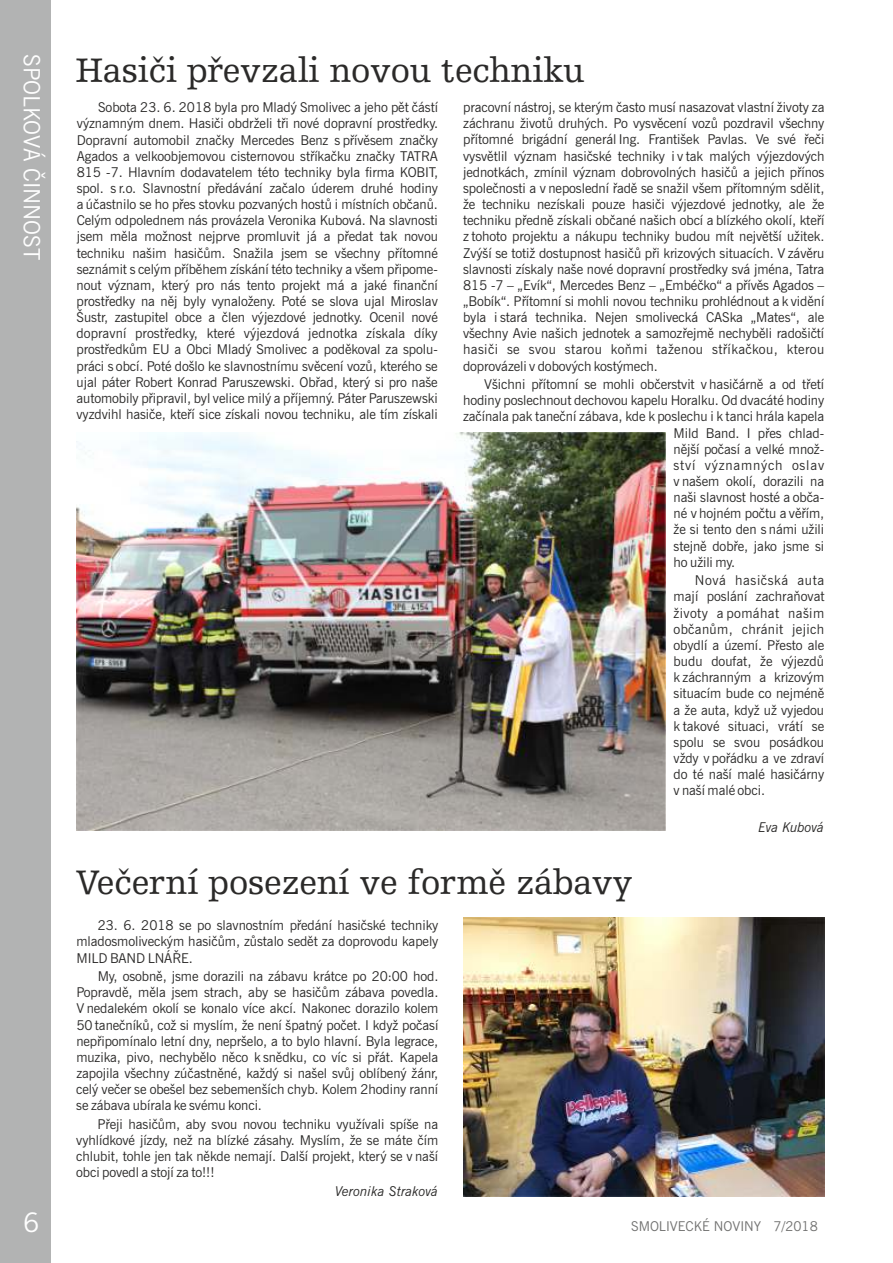
<style>
.page{position:relative;width:893px;height:1263px;background:#fff}
.page>*{position:absolute;margin:0;border:0;box-sizing:border-box;transform-origin:0 0}
.t1{font:36px "Humanist Slabserif 712 AT";letter-spacing:-.005em;color:#2b2a29}
.t2{font:27px "News Gothic AT";color:#fefefe}
.t3{font:22.5px "News Gothic AT";color:#fefefe}
.t4{font:13.5px/16.2px "News Gothic AT";letter-spacing:-.005em;color:#2b2a29;text-align:justify}
.t5{font:italic 13.5px "News Gothic AT";letter-spacing:-.005em;color:#2b2a29}
.t6{font:13.5px "News Gothic AT";color:#727271}
.t7{font:13.5px "News Gothic AT";letter-spacing:.06em;color:#2b2a29}
</style>
<div class="page">
<div style="left:0;top:0;width:51px;height:1263px;background:#b2b3b3"></div>
<img style="left:464px;top:917px;width:361px;height:280px">
<img style="left:76px;top:432px;width:590px;height:399px">
<h3 class="t3" style="left:40px;top:54px;width:207px;rotate:90deg">SPOLKOVÁ ČINNOST</h3>
<h1 class="t1" style="left:75px;top:56px;width:511px">Hasiči převzali novou techniku</h1>
<p class="t4" style="left:76px;top:100px;width:363px;text-indent:22px">Sobota 23. 6. 2018 byla pro Mladý Smolivec a jeho pět částí významným dnem. Hasiči obdrželi tři nové dopravní prostředky.<br>Dopravní automobil značky Mercedes Benz s přívěsem značky Agados a velkoobjemovou cisternovou stříkačku značky TATRA 815 -7. Hlavním dodavatelem této techniky byla firma KOBIT, spol. s r.o. Slavnostní předávání začalo úderem druhé hodiny a účastnilo se ho přes stovku pozvaných hostů i místních občanů.<br>Celým odpolednem nás provázela Veronika Kubová. Na slavnosti jsem měla možnost nejprve promluvit já a předat tak novou techniku našim hasičům. Snažila jsem se všechny přítomné seznámit s celým příběhem získání této techniky a všem připome&shy;nout význam, který pro nás tento projekt má a jaké finanční prostředky na něj byly vynaloženy. Poté se slova ujal Miroslav Šustr, zastupitel obce a člen výjezdové jednotky. Ocenil nové dopravní prostředky, které výjezdová jednotka získala díky prostředkům EU a Obci Mladý Smolivec a poděkoval za spolu&shy;práci s obcí. Poté došlo ke slavnostnímu svěcení vozů, kterého se ujal páter Robert Konrad Paruszewski. Obřad, který si pro naše automobily připravil, byl velice milý a příjemný. Páter Paruszewski vyzdvihl hasiče, kteří sice získali novou techniku, ale tím získali</p>
<p class="t4" style="left:463px;top:100px;width:363px">pracovní nástroj, se kterým často musí nasazovat vlastní životy za záchranu životů druhých. Po vysvěcení vozů pozdravil všechny přítomné brigádní generál Ing. František Pavlas. Ve své řeči vysvětlil význam hasičské techniky i v tak malých výjezdových jednotkách, zmínil význam dobrovolných hasičů a jejich přínos společnosti a v neposlední řadě se snažil všem přítomným sdělit, že techniku nezískali pouze hasiči výjezdové jednotky, ale že techniku předně získali občané našich obcí a blízkého okolí, kteří z tohoto projektu a nákupu techniky budou mít největší užitek.<br>Zvýší se totiž dostupnost hasičů při krizových situacích. V závěru slavnosti získaly naše nové dopravní prostředky svá jména, Tatra 815 -7 – „Evík“, Mercedes Benz – „Embéčko“ a přívěs Agados – „Bobík“. Přítomní si mohli novou techniku prohlédnout a k vidění byla i stará technika. Nejen smolivecká CASka „Mates“, ale všechny Avie našich jednotek a samozřejmě nechyběli radošičtí hasiči se svou starou koňmi taženou stříkačkou, kterou doprovázeli v dobových kostýmech.</p>
<p class="t4" style="left:484px;top:377px;width:341px">Všichni přítomní se mohli občerstvit v hasičárně a od třetí</p>
<p class="t4" style="left:463px;top:394px;width:363px">hodiny poslechnout dechovou kapelu Horalku. Od dvacáté hodiny</p>
<p class="t4" style="left:463px;top:410px;width:363px">začínala pak taneční zábava, kde k poslechu i k tanci hrála kapela</p>
<p class="t4" style="left:674px;top:426px;width:152px">Mild Band. I přes chlad-</p>
<p class="t4" style="left:673px;top:442px;width:152px">nější počasí a velké množ-</p>
<p class="t7" style="left:673px;top:460px;width:152px">ství významných oslav</p>
<p class="t4" style="left:674px;top:474px;width:152px">v našem okolí, dorazili na</p>
<p class="t4" style="left:674px;top:490px;width:152px">naši slavnost hosté a obča-</p>
<p class="t4" style="left:673px;top:507px;width:152px">né v hojném počtu a věřím,</p>
<p class="t4" style="left:674px;top:523px;width:152px">že si tento den s námi užili</p>
<p class="t4" style="left:674px;top:539px;width:152px">stejně dobře, jako jsme si</p>
<p class="t4" style="left:674px;top:555px;width:63px">ho užili my.</p>
<p class="t4" style="left:673px;top:574px;width:153px;text-indent:21px">Nová hasičská auta mají poslání zachraňovat životy a pomáhat našim občanům, chránit jejich obydlí a území. Přesto ale budu doufat, že výjezdů k záchranným a krizovým situacím bude co nejméně a že auta, když už vyjedou k takové situaci, vrátí se spolu se svou posádkou vždy v pořádku a ve zdraví do té naší malé hasičárny v naší malé obci.</p>
<p class="t5" style="left:758px;top:823px;width:67px">Eva Kubová</p>
<h1 class="t1" style="left:76px;top:867px;width:558px">Večerní posezení ve formě zábavy</h1>
<p class="t4" style="left:76px;top:918px;width:363px;text-indent:21px">23. 6. 2018 se po slavnostním předání hasičské techniky mladosmoliveckým hasičům, zůstalo sedět za doprovodu kapely MILD BAND LNÁŘE.</p>
<p class="t4" style="left:76px;top:969px;width:364px;text-indent:21px">My, osobně, jsme dorazili na zábavu krátce po 20:00 hod.<br>Popravdě, měla jsem strach, aby se hasičům zábava povedla.<br>V nedalekém okolí se konalo více akcí. Nakonec dorazilo kolem 50 tanečníků, což si myslím, že není špatný počet. I když počasí nepřipomínalo letní dny, nepršelo, a to bylo hlavní. Byla legrace, muzika, pivo, nechybělo něco k snědku, co víc si přát. Kapela zapojila všechny zúčastněné, každý si našel svůj oblíbený žánr, celý večer se obešel bez sebemenších chyb. Kolem 2hodiny ranní se zábava ubírala ke svému konci.</p>
<p class="t4" style="left:76px;top:1117px;width:363px;text-indent:21px">Přeji hasičům, aby svou novou techniku využívali spíše na vyhlídkové jízdy, než na blízké zásahy. Myslím, že se máte čím chlubit, tohle jen tak někde nemají. Další projekt, který se v naší obci povedl a stojí za to!!!</p>
<p class="t5" style="left:335px;top:1186px;width:105px">Veronika Straková</p>
<h2 class="t2" style="left:23px;top:1212px;width:18px">6</h2>
<p class="t6" style="left:631px;top:1221px;width:188px">SMOLIVECKÉ NOVINY 7/2018</p>
</div>
